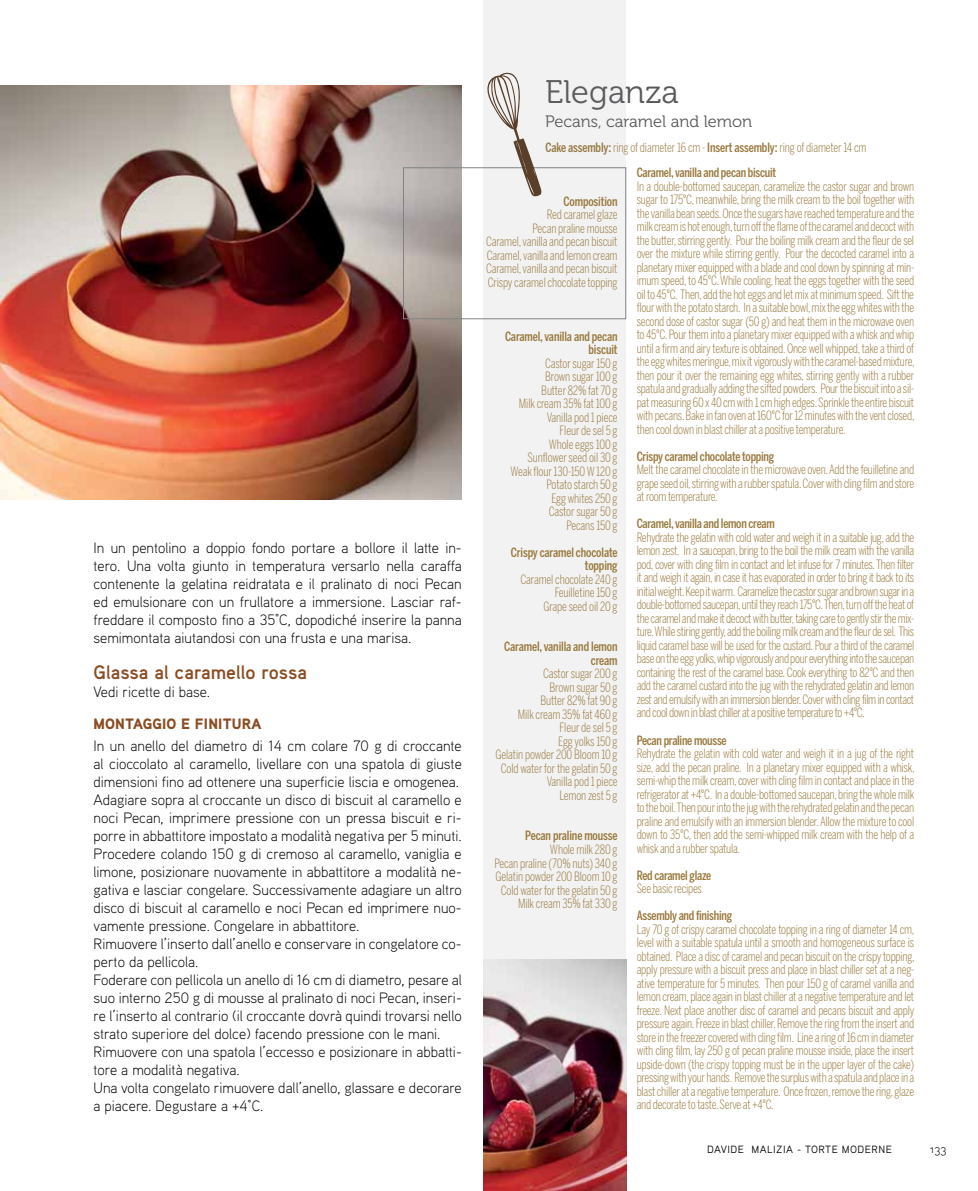
<style>
.page{position:relative;width:978px;height:1191px;background:#fff}
.page>*{position:absolute;margin:0;border:0;box-sizing:border-box;transform-origin:0 0}
.t1{font:32.55px "Museo 300";color:#58595b}
.t2{font:700 19.5px "Aaux Pro";color:#8a4d23}
.t3{font:16.5px "Museo 300";color:#58595b}
.t4{font:300 15px/18px "Aaux Pro";color:#000;text-align:justify}
.t5{font:900 15px "Aaux Pro";letter-spacing:.01em;color:#8a4d23}
.t6{font:300 12.75px/13.5px "Benton Sans Comp";letter-spacing:-.01em;color:#99793d;text-align:justify}
.t7{font:500 12.75px/13.5px "Benton Sans Comp";letter-spacing:-.02em;color:#99793d;text-align:right}
.t8{font:12px "Aaux Pro Light OSF";color:#000}
.t9{font:10.5px "Aaux Pro";letter-spacing:.05em;color:#000}
.s1{font-weight:300}
</style>
<div class="page">
<img style="left:0;top:85px;width:462px;height:414px">
<div style="left:483px;top:0;width:143px;height:1191px;background:#f2f2f3"></div>
<img style="left:483px;top:959px;width:143px;height:232px">
<p class="t4" style="left:94px;top:538px;width:370px">In un pentolino a doppio fondo portare a bollore il latte in&shy;tero. Una volta giunto in temperatura versarlo nella caraffa contenente la gelatina reidratata e il pralinato di noci Pecan ed emulsionare con un frullatore a immersione. Lasciar raf&shy;freddare il composto fino a 35°C, dopodiché inserire la panna semimontata aiutandosi con una frusta e una marisa.</p>
<h2 class="t2" style="left:94px;top:660px;width:215px">Glassa al caramello rossa</h2>
<p class="t4" style="left:94px;top:682px;width:118px">Vedi ricette di base.</p>
<p class="t5" style="left:94px;top:714px;width:169px">MONTAGGIO E FINITURA</p>
<p class="t4" style="left:94px;top:736px;width:370px;text-align:left">In un anello del diametro di 14 cm colare 70 g di croccante al cioccolato al caramello, livellare con una spatola di giuste dimensioni fino ad ottenere una superficie liscia e omogenea.<br>Adagiare sopra al croccante un disco di biscuit al caramello e noci Pecan, imprimere pressione con un pressa biscuit e ri&shy;porre in abbattitore impostato a modalità negativa per 5 minuti.<br>Procedere colando 150 g di cremoso al caramello, vaniglia e limone, posizionare nuovamente in abbattitore a modalità ne&shy;gativa e lasciar congelare. Successivamente adagiare un altro disco di biscuit al caramello e noci Pecan ed imprimere nuo&shy;vamente pressione. Congelare in abbattitore.<br>Rimuovere l’inserto dall’anello e conservare in congelatore co&shy;perto da pellicola.<br>Foderare con pellicola un anello di 16 cm di diametro, pesare al suo interno 250 g di mousse al pralinato di noci Pecan, inseri&shy;re l’inserto al contrario (il croccante dovrà quindi trovarsi nello strato superiore del dolce) facendo pressione con le mani.<br>Rimuovere con una spatola l’eccesso e posizionare in abbatti&shy;tore a modalità negativa.<br>Una volta congelato rimuovere dall’anello, glassare e decorare a piacere. Degustare a +4°C.</p>
<h1 class="t1" style="left:545px;top:74px;width:135px">Eleganza</h1>
<p class="t3" style="left:545px;top:112px;width:209px">Pecans, caramel and lemon</p>
<p class="t7" style="left:545px;top:134px;width:323px;line-height:25.5px;text-align:center">Cake assembly: <span class="s1">ring of diameter 16 cm -</span> Insert assembly: <span class="s1">ring of diameter 14 cm<br></span>Caramel, vanilla and pecan biscuit</p>
<p class="t6" style="left:637px;top:179px;width:279px">In a double-bottomed saucepan, caramelize the castor sugar and brown sugar to 175°C, meanwhile, bring the milk cream to the boil together with the vanilla bean seeds. Once the sugars have reached temperature and the milk cream is hot enough, turn off the flame of the caramel and decoct with the butter, stirring gently. Pour the boiling milk cream and the fleur de sel over the mixture while stirring gently. Pour the decocted caramel into a planetary mixer equipped with a blade and cool down by spinning at min&shy;imum speed, to 45°C. While cooling, heat the eggs together with the seed oil to 45°C. Then, add the hot eggs and let mix at minimum speed. Sift the flour with the potato starch. In a suitable bowl, mix the egg whites with the second dose of castor sugar (50 g) and heat them in the microwave oven to 45°C. Pour them into a planetary mixer equipped with a whisk and whip until a firm and airy texture is obtained. Once well whipped, take a third of the egg whites meringue, mix it vigorously with the caramel-based mixture, then pour it over the remaining egg whites, stirring gently with a rubber spatula and gradually adding the sifted powders. Pour the biscuit into a sil&shy;pat measuring 60 x 40 cm with 1 cm high edges. Sprinkle the entire biscuit with pecans. Bake in fan oven at 160°C for 12 minutes with the vent closed, then cool down in blast chiller at a positive temperature.</p>
<p class="t7" style="left:637px;top:449px;width:139px">Crispy caramel chocolate topping</p>
<p class="t6" style="left:637px;top:463px;width:279px">Melt the caramel chocolate in the microwave oven. Add the feuilletine and grape seed oil, stirring with a rubber spatula. Cover with cling film and store at room temperature.</p>
<p class="t7" style="left:637px;top:517px;width:140px">Caramel, vanilla and lemon cream</p>
<p class="t6" style="left:637px;top:530px;width:279px">Rehydrate the gelatin with cold water and weigh it in a suitable jug, add the lemon zest. In a saucepan, bring to the boil the milk cream with the vanilla pod, cover with cling film in contact and let infuse for 7 minutes. Then filter it and weigh it again, in case it has evaporated in order to bring it back to its initial weight. Keep it warm. Caramelize the castor sugar and brown sugar in a double-bottomed saucepan, until they reach 175°C. Then, turn off the heat of the caramel and make it decoct with butter, taking care to gently stir the mix&shy;ture. While stiring gently, add the boiling milk cream and the fleur de sel. This liquid caramel base will be used for the custard. Pour a third of the caramel base on the egg yolks, whip vigorously and pour everything into the saucepan containing the rest of the caramel base. Cook everything to 82°C and then add the caramel custard into the jug with the rehydrated gelatin and lemon zest and emulsify with an immersion blender. Cover with cling film in contact and cool down in blast chiller at a positive temperature to +4°C.</p>
<p class="t7" style="left:637px;top:733px;width:91px">Pecan praline mousse</p>
<p class="t6" style="left:637px;top:746px;width:279px">Rehydrate the gelatin with cold water and weigh it in a jug of the right size, add the pecan praline. In a planetary mixer equipped with a whisk, semi-whip the milk cream, cover with cling film in contact and place in the refrigerator at +4°C. In a double-bottomed saucepan, bring the whole milk to the boil. Then pour into the jug with the rehydrated gelatin and the pecan praline and emulsify with an immersion blender. Allow the mixture to cool down to 35°C, then add the semi-whipped milk cream with the help of a whisk and a rubber spatula.</p>
<p class="t7" style="left:637px;top:868px;width:76px">Red caramel glaze</p>
<p class="t6" style="left:637px;top:881px;width:67px">See basic recipes</p>
<p class="t7" style="left:637px;top:908px;width:97px">Assembly and finishing</p>
<p class="t6" style="left:637px;top:922px;width:279px">Lay 70 g of crispy caramel chocolate topping in a ring of diameter 14 cm, level with a suitable spatula until a smooth and homogeneous surface is obtained. Place a disc of caramel and pecan biscuit on the crispy topping, apply pressure with a biscuit press and place in blast chiller set at a neg&shy;ative temperature for 5 minutes. Then pour 150 g of caramel vanilla and lemon cream, place again in blast chiller at a negative temperature and let freeze. Next place another disc of caramel and pecans biscuit and apply pressure again. Freeze in blast chiller. Remove the ring from the insert and store in the freezer covered with cling film. Line a ring of 16 cm in diameter with cling film, lay 250 g of pecan praline mousse inside, place the insert upside-down (the crispy topping must be in the upper layer of the cake) pressing with your hands. Remove the surplus with a spatula and place in a blast chiller at a negative temperature. Once frozen, remove the ring, glaze and decorate to taste. Serve at +4°C.</p>
<p class="t7" style="left:564px;top:194px;width:56px">Composition</p>
<p class="t6" style="left:486px;top:208px;width:133px;text-align:right">Red caramel glaze<br>Pecan praline mousse<br>Caramel, vanilla and pecan biscuit<br>Caramel, vanilla and lemon cream<br>Caramel, vanilla and pecan biscuit<br>Crispy caramel chocolate topping</p>
<p class="t7" style="left:505px;top:329px;width:114px">Caramel, vanilla and pecan biscuit</p>
<p class="t6" style="left:511px;top:356px;width:108px;text-align:right">Castor sugar 150 g<br>Brown sugar 100 g<br>Butter 82% fat 70 g<br>Milk cream 35% fat 100 g<br>Vanilla pod 1 piece<br>Fleur de sel 5 g<br>Whole eggs 100 g<br>Sunflower seed oil 30 g<br>Weak flour 130-150 W 120 g<br>Potato starch 50 g<br>Egg whites 250 g<br>Castor sugar 50 g<br>Pecans 150 g</p>
<p class="t7" style="left:511px;top:545px;width:108px">Crispy caramel chocolate topping</p>
<p class="t6" style="left:521px;top:572px;width:99px;text-align:right">Caramel chocolate 240 g<br>Feuilletine 150 g<br>Grape seed oil 20 g</p>
<p class="t7" style="left:504px;top:640px;width:115px">Caramel, vanilla and lemon cream</p>
<p class="t6" style="left:495px;top:667px;width:124px;text-align:right">Castor sugar 200 g<br>Brown sugar 50 g<br>Butter 82% fat 90 g<br>Milk cream 35% fat 460 g<br>Fleur de sel 5 g<br>Egg yolks 150 g<br>Gelatin powder 200 Bloom 10 g<br>Cold water for the gelatin 50 g<br>Vanilla pod 1 piece<br>Lemon zest 5 g</p>
<p class="t7" style="left:525px;top:829px;width:94px">Pecan praline mousse</p>
<p class="t6" style="left:494px;top:842px;width:125px;text-align:right">Whole milk 280 g<br>Pecan praline (70% nuts) 340 g<br>Gelatin powder 200 Bloom 10 g<br>Cold water for the gelatin 50 g<br>Milk cream 35% fat 330 g</p>
<p class="t9" style="left:707px;top:1142px;width:186px">DAVIDE MALIZIA - TORTE MODERNE</p>
<p class="t8" style="left:929px;top:1141px;width:18px">133</p>
</div>
